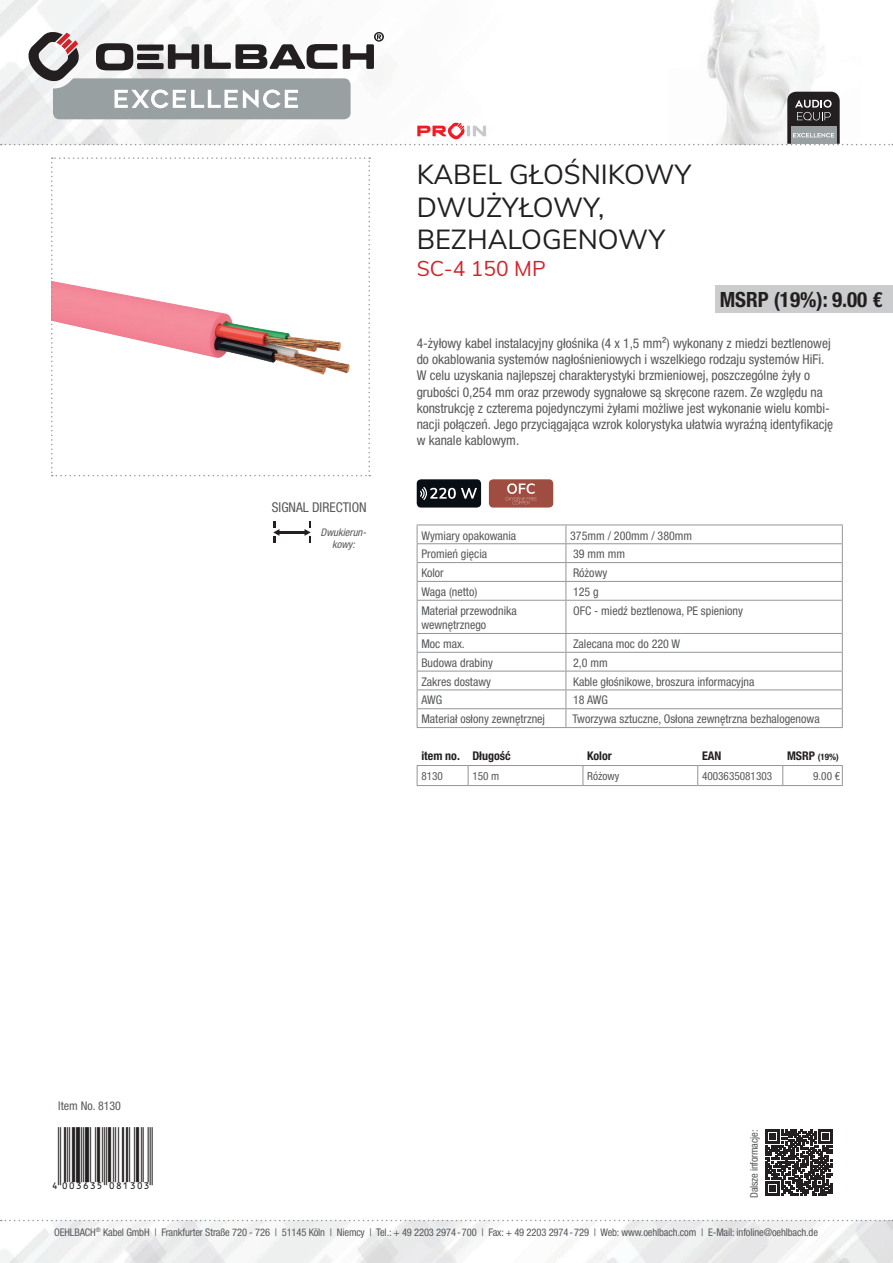
<style>
.page{position:relative;width:893px;height:1263px;background:#fff}
.page>*{position:absolute;margin:0;border:0;box-sizing:border-box;transform-origin:0 0}
.t1{font:27px/32.4px "Muli";color:#231f20}
.t2{font:27px "EAN";color:#231f20}
.t3{font:700 condensed 21px "Helvetica Neue LTW1 G";color:#231f20}
.t4{font:21px "Muli";color:#d1232a}
.t5{font:condensed 13.5px/16.2px "Helvetica Neue LTW1 G";color:#57585a}
.t6{font:condensed 12px/14.4px "Helvetica Neue LTW1 G";color:#57585a}
.t7{font:700 condensed 12px "Helvetica Neue LTW1 G";color:#231f20}
.t8{font:condensed 11.25px "Helvetica Neue LTW1 G";color:#57585a}
.t9{font:condensed 10.5px "Helvetica Neue LTW1 G";letter-spacing:-.01em;color:#57585a}
.t10{font:italic condensed 10.5px/12.6px "Helvetica Neue LTW1 G";color:#57585a;text-align:center}
.t11{font:700 condensed 9px "Helvetica Neue LTW1 G";color:#231f20}
.s1{font-size:12px}
</style>
<div class="page">
<img style="left:0;top:1220px;width:893px;height:43px">
<img style="left:0;top:0;width:818px;height:145px">
<svg style="left:1px;top:1220px;width:892px;height:1px"></svg>
<svg style="left:51px;top:157px;width:319px;height:319px"></svg>
<div style="left:417px;top:479px;width:64px;height:29px;background:#090e15;border-radius:4px"></div>
<svg style="left:420px;top:487px;width:57px;height:13px"></svg>
<div style="left:489px;top:479px;width:64px;height:29px;background:#a04d41;border-radius:4px"></div>
<svg style="left:505px;top:483px;width:32px;height:21px"></svg>
<hr style="left:279px;top:531px;width:26px;height:3px;background:#231f20">
<svg style="left:273px;top:521px;width:6px;height:21px"></svg>
<svg style="left:304px;top:521px;width:7px;height:21px"></svg>
<svg style="left:766px;top:1129px;width:66px;height:67px"></svg>
<svg style="left:1px;top:31px;width:892px;height:114px"></svg>
<svg style="left:417px;top:766px;width:426px;height:19px"></svg>
<hr style="left:417px;top:785px;width:51px;height:1px;background:#939598">
<hr style="left:468px;top:785px;width:115px;height:1px;background:#939598">
<hr style="left:583px;top:785px;width:115px;height:1px;background:#939598">
<hr style="left:698px;top:785px;width:85px;height:1px;background:#939598">
<hr style="left:783px;top:785px;width:60px;height:1px;background:#939598">
<hr style="left:417px;top:765px;width:51px;height:1px;background:#939598">
<hr style="left:468px;top:765px;width:115px;height:1px;background:#939598">
<hr style="left:583px;top:765px;width:115px;height:1px;background:#939598">
<hr style="left:698px;top:765px;width:85px;height:1px;background:#939598">
<hr style="left:783px;top:765px;width:60px;height:1px;background:#939598">
<div style="left:715px;top:285px;width:178px;height:28px;background:#cbccce"></div>
<svg style="left:417px;top:525px;width:426px;height:75px"></svg>
<hr style="left:417px;top:600px;width:149px;height:1px;background:#939598">
<hr style="left:417px;top:601px;width:1px;height:32px;background:#939598">
<hr style="left:566px;top:600px;width:277px;height:1px;background:#939598">
<hr style="left:566px;top:601px;width:1px;height:32px;background:#939598">
<hr style="left:842px;top:601px;width:1px;height:32px;background:#939598">
<hr style="left:417px;top:633px;width:149px;height:1px;background:#939598">
<hr style="left:566px;top:633px;width:277px;height:1px;background:#939598">
<hr style="left:417px;top:652px;width:149px;height:1px;background:#939598">
<hr style="left:566px;top:652px;width:277px;height:1px;background:#939598">
<hr style="left:417px;top:671px;width:149px;height:1px;background:#939598">
<hr style="left:566px;top:671px;width:277px;height:1px;background:#939598">
<hr style="left:417px;top:689px;width:149px;height:1px;background:#939598">
<hr style="left:566px;top:689px;width:277px;height:1px;background:#939598">
<hr style="left:417px;top:708px;width:149px;height:1px;background:#939598">
<svg style="left:417px;top:634px;width:1px;height:93px"></svg>
<hr style="left:566px;top:708px;width:277px;height:1px;background:#939598">
<svg style="left:566px;top:634px;width:1px;height:93px"></svg>
<svg style="left:842px;top:634px;width:1px;height:93px"></svg>
<hr style="left:417px;top:727px;width:149px;height:1px;background:#939598">
<hr style="left:566px;top:727px;width:277px;height:1px;background:#939598">
<h1 class="t1" style="left:417px;top:157px;width:276px">KABEL GŁOŚNIKOWY<br>DWUŻYŁOWY,<br>BEZHALOGENOWY</h1>
<h2 class="t4" style="left:417px;top:253px;width:130px">SC-4 150 MP</h2>
<h2 class="t3" style="left:720px;top:287px;width:164px">MSRP (19%): 9.00 €</h2>
<p class="t5" style="left:272px;top:499px;width:96px">SIGNAL DIRECTION</p>
<p class="t10" style="left:321px;top:526px;width:50px">Dwukierun&shy;kowy:</p>
<p class="t5" style="left:417px;top:335px;width:418px">4-żyłowy kabel instalacyjny głośnika (4 x 1,5 mm²) wykonany z miedzi beztlenowej do okablowania systemów nagłośnieniowych i wszelkiego rodzaju systemów HiFi.<br>W celu uzyskania najlepszej charakterystyki brzmieniowej, poszczególne żyły o grubości 0,254 mm oraz przewody sygnałowe są skręcone razem. Ze względu na konstrukcję z czterema pojedynczymi żyłami możliwe jest wykonanie wielu kombi&shy;nacji połączeń. Jego przyciągająca wzrok kolorystyka ułatwia wyraźną identyfikację w kanale kablowym.</p>
<p class="t6" style="left:421px;top:528px;width:96px">Wymiary opakowania</p>
<p class="t6" style="left:570px;top:528px;width:124px">375mm / 200mm / 380mm</p>
<p class="t6" style="left:421px;top:547px;width:67px">Promień gięcia</p>
<p class="t6" style="left:573px;top:547px;width:53px">39 mm mm</p>
<p class="t6" style="left:421px;top:566px;width:24px">Kolor</p>
<p class="t6" style="left:573px;top:566px;width:36px">Różowy</p>
<p class="t6" style="left:421px;top:585px;width:57px">Waga (netto)</p>
<p class="t6" style="left:573px;top:585px;width:27px">125 g</p>
<p class="t6" style="left:421px;top:603px;width:97px">Materiał przewodnika wewnętrznego</p>
<p class="t6" style="left:573px;top:603px;width:171px">OFC - miedź beztlenowa, PE spieniony</p>
<p class="t6" style="left:421px;top:637px;width:45px">Moc max.</p>
<p class="t6" style="left:573px;top:637px;width:108px">Zalecana moc do 220 W</p>
<p class="t6" style="left:421px;top:655px;width:73px">Budowa drabiny</p>
<p class="t6" style="left:573px;top:655px;width:36px">2,0 mm</p>
<p class="t6" style="left:421px;top:674px;width:71px">Zakres dostawy</p>
<p class="t6" style="left:573px;top:674px;width:183px">Kable głośnikowe, broszura informacyjna</p>
<p class="t6" style="left:421px;top:693px;width:22px">AWG</p>
<p class="t6" style="left:573px;top:693px;width:36px">18 AWG</p>
<p class="t6" style="left:421px;top:712px;width:125px">Materiał osłony zewnętrznej</p>
<p class="t6" style="left:573px;top:712px;width:249px">Tworzywa sztuczne, Osłona zewnętrzna bezhalogenowa</p>
<p class="t7" style="left:421px;top:748px;width:91px">item no. Długość</p>
<p class="t7" style="left:587px;top:748px;width:26px">Kolor</p>
<p class="t7" style="left:702px;top:748px;width:21px">EAN</p>
<p class="t11" style="left:787px;top:751px;width:53px"><span class="s1">MSRP</span> (19%)</p>
<p class="t8" style="left:421px;top:769px;width:23px">8130</p>
<p class="t8" style="left:472px;top:769px;width:29px">150 m</p>
<p class="t8" style="left:587px;top:769px;width:34px">Różowy</p>
<p class="t8" style="left:702px;top:769px;width:72px">4003635081303</p>
<p class="t8" style="left:813px;top:769px;width:29px">9.00 €</p>
<p class="t6" style="left:58px;top:1098px;width:64px">Item No. 8130</p>
<h1 class="t2" style="left:51px;top:1157px;width:103px">4":D=@GI#NVOQNQ"</h1>
<p class="t9" style="left:748px;top:1198px;width:70px;rotate:-90deg">Dalsze informacje:</p>
<p class="t9" style="left:54px;top:1226px;width:765px">OEHLBACH<sup>®</sup> Kabel GmbH | Frankfurter Straße 720 - 726 | 51145 Köln | Niemcy | Tel.: + 49 2203 2974-700 | Fax: + 49 2203 2974-729 | Web: www.oehlbach.com | E-Mail: infoline@oehlbach.de</p>
</div>
